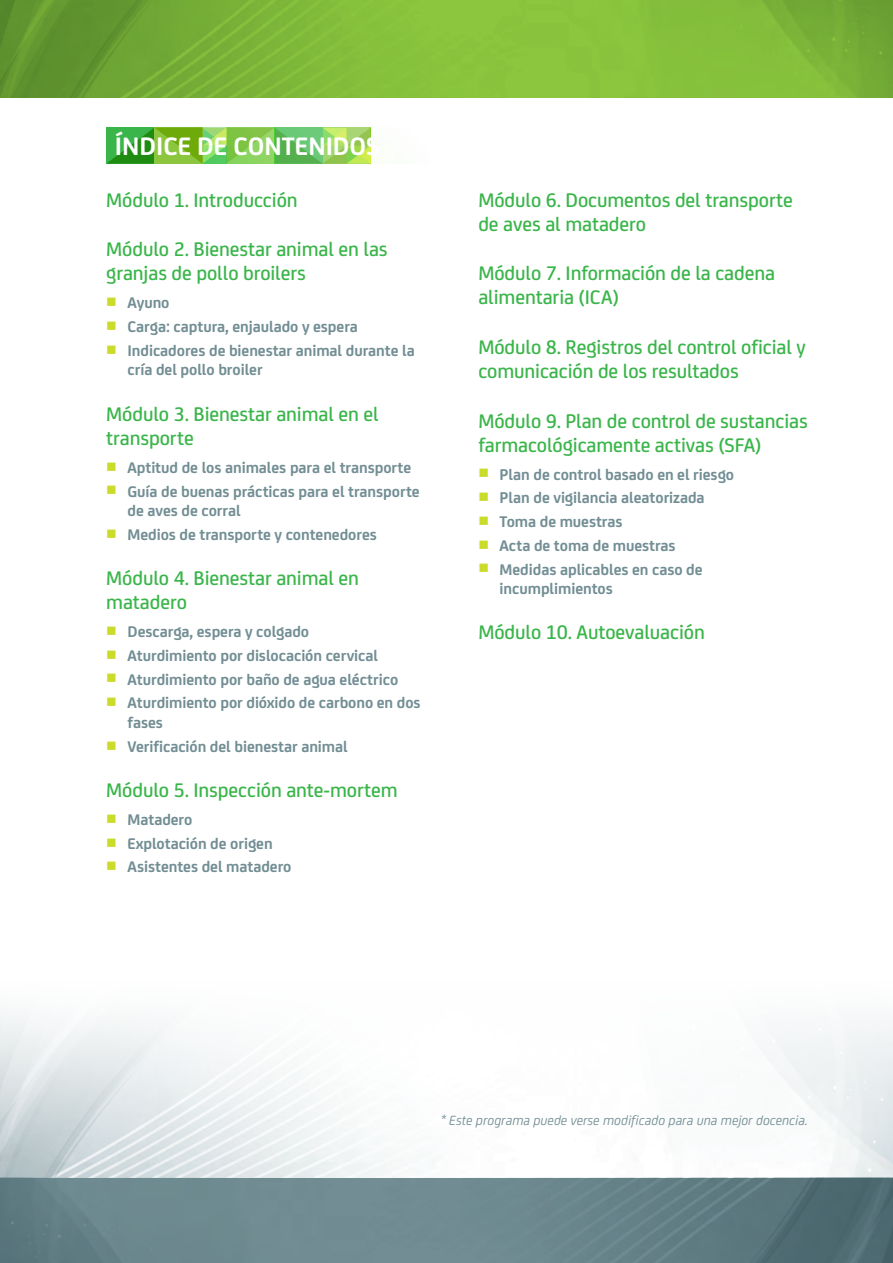
<style>
.page{position:relative;width:893px;height:1263px;background:#fff}
.page>*{position:absolute;margin:0;border:0;box-sizing:border-box;transform-origin:0 0}
.t1{font:700 27px "FS Joey";color:#fff}
.Indice_titulo{font:500 21px/24px "FS Joey";letter-spacing:-.005em;color:#3ab54a}
.t2{font:700 16.5px/19.5px "FS Joey";letter-spacing:-.005em;color:#728e94}
.Indice_bullets{font:italic 14.25px "FS Joey";color:#728e94}
</style>
<div class="page">
<img style="left:0;top:1013px;width:893px;height:165px">
<svg style="left:0;top:1178px;width:893px;height:85px;background:#668288"></svg>
<svg style="left:0;top:0;width:893px;height:98px;background:#7cb539"></svg>
<svg style="left:106px;top:128px;width:269px;height:36px;background:#75c24c"></svg>
<p class="t1" style="left:115px;top:126px;width:267px">ÍNDICE DE CONTENIDOS</p>
<p class="Indice_titulo" style="left:106px;top:187px;width:193px">Módulo 1. Introducción</p>
<p class="Indice_titulo" style="left:106px;top:236px;width:283px">Módulo 2. Bienestar animal en las granjas de pollo broilers</p>
<p class="t2" style="left:128px;top:292px;width:43px">Ayuno</p>
<p class="t2" style="left:128px;top:316px;width:232px">Carga: captura, enjaulado y espera</p>
<p class="t2" style="left:128px;top:340px;width:289px">Indicadores de bienestar animal durante la cría del pollo broiler</p>
<p class="Indice_titulo" style="left:106px;top:400px;width:274px">Módulo 3. Bienestar animal en el transporte</p>
<p class="t2" style="left:128px;top:456px;width:285px">Aptitud de los animales para el transporte</p>
<p class="t2" style="left:128px;top:480px;width:294px">Guía de buenas prácticas para el transporte de aves de corral</p>
<p class="t2" style="left:128px;top:523px;width:251px">Medios de transporte y contenedores</p>
<p class="Indice_titulo" style="left:106px;top:565px;width:254px">Módulo 4. Bienestar animal en matadero</p>
<p class="t2" style="left:128px;top:621px;width:183px">Descarga, espera y colgado</p>
<p class="t2" style="left:128px;top:644px;width:252px">Aturdimiento por dislocación cervical</p>
<p class="t2" style="left:128px;top:668px;width:272px">Aturdimiento por baño de agua eléctrico</p>
<p class="t2" style="left:128px;top:692px;width:295px">Aturdimiento por dióxido de carbono en dos fases</p>
<p class="t2" style="left:128px;top:735px;width:222px">Verificación del bienestar animal</p>
<p class="Indice_titulo" style="left:106px;top:776px;width:293px">Módulo 5. Inspección ante-mortem</p>
<p class="t2" style="left:128px;top:808px;width:66px">Matadero</p>
<p class="t2" style="left:128px;top:832px;width:147px">Explotación de origen</p>
<p class="t2" style="left:128px;top:856px;width:165px">Asistentes del matadero</p>
<p class="Indice_titulo" style="left:478px;top:187px;width:316px">Módulo 6. Documentos del transporte de aves al matadero</p>
<p class="Indice_titulo" style="left:478px;top:260px;width:298px">Módulo 7. Información de la cadena alimentaria (ICA)</p>
<p class="Indice_titulo" style="left:478px;top:334px;width:329px">Módulo 8. Registros del control oficial y comunicación de los resultados</p>
<p class="Indice_titulo" style="left:478px;top:407px;width:331px">Módulo 9. Plan de control de sustancias farmacológicamente activas (SFA)</p>
<p class="t2" style="left:500px;top:463px;width:236px">Plan de control basado en el riesgo</p>
<p class="t2" style="left:500px;top:487px;width:206px">Plan de vigilancia aleatorizada</p>
<p class="t2" style="left:500px;top:511px;width:124px">Toma de muestras</p>
<p class="t2" style="left:500px;top:534px;width:178px">Acta de toma de muestras</p>
<p class="t2" style="left:500px;top:558px;width:204px">Medidas aplicables en caso de incumplimientos</p>
<p class="Indice_titulo" style="left:478px;top:619px;width:228px">Módulo 10. Autoevaluación</p>
<p class="Indice_bullets" style="left:441px;top:1110px;width:369px">* Este programa puede verse modificado para una mejor docencia.</p>
</div>
